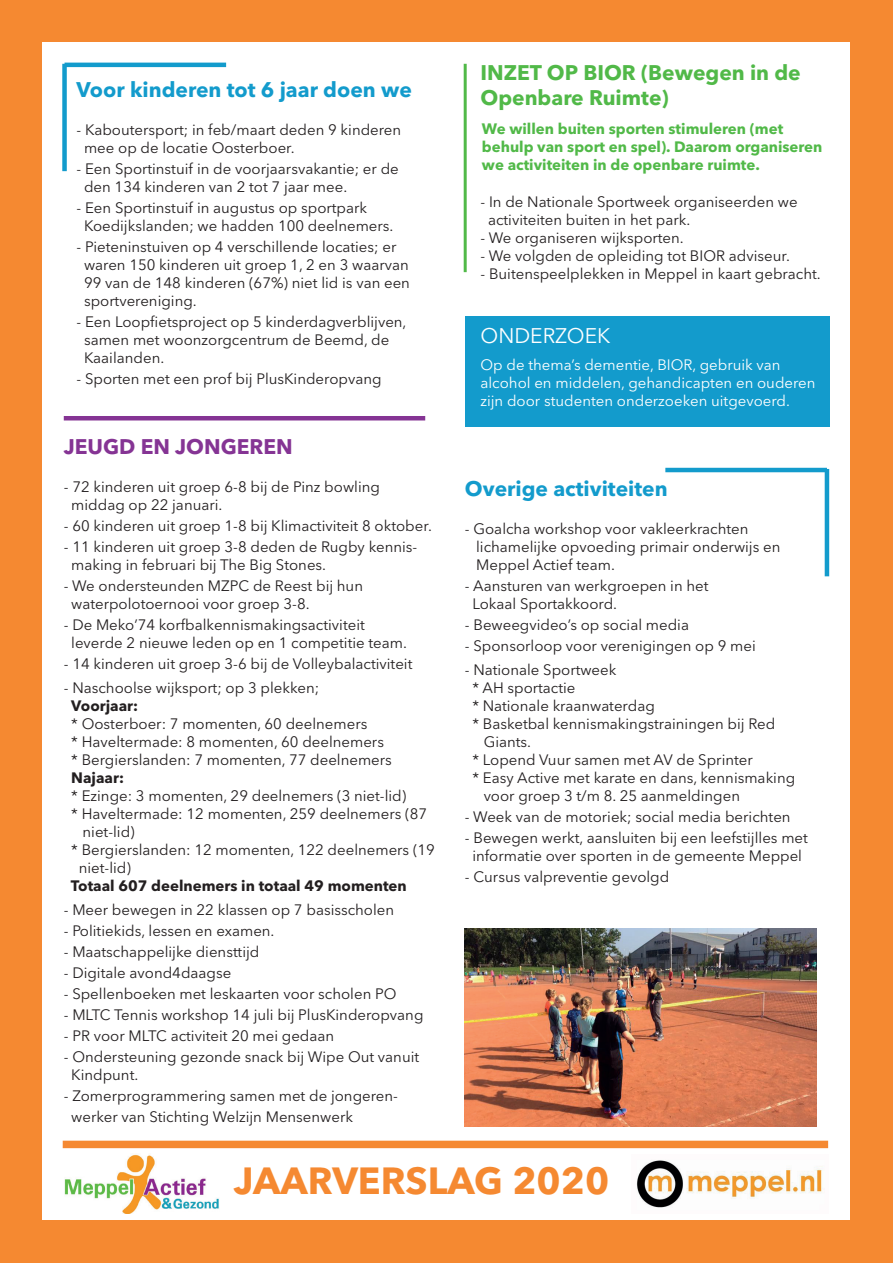
<style>
.page{position:relative;width:893px;height:1263px;background:#f58931}
.page>*{position:absolute;margin:0;border:0;box-sizing:border-box;transform-origin:0 0}
.t1{font:700 37.5px "Avenir Next LT Pro";color:#f58931}
.t2{font:700 21px "Avenir Next LT Pro";color:#139bcc}
.t3{font:700 21px/25.2px "Avenir Next LT Pro";color:#51b948}
.t4{font:700 21px "Avenir Next LT Pro";color:#853494}
.t5{font:21px "Avenir Next LT Pro";color:#fff}
.t6{font:15px/18px "Avenir Next LT Pro";color:#231f20}
.t7{font:15px/18px "Avenir Next LT Pro";color:#fff}
.t8{font:700 15px/18px "Avenir Next LT Pro";color:#51b948}
.t9{font:700 15px "Avenir Next LT Pro";color:#231f20}
</style>
<div class="page">
<div style="left:43px;top:42px;width:807px;height:1178px;background:#fff"></div>
<img style="left:64px;top:1154px;width:155px;height:59px">
<img style="left:636px;top:1160px;width:187px;height:48px">
<div style="left:63px;top:1141px;width:765px;height:7px;background:#f58932"></div>
<hr style="left:65px;top:63px;width:161px;height:4px;background:#139bcc">
<div style="left:62px;top:64px;width:5px;height:107px;background:#139bcc"></div>
<hr style="left:464px;top:64px;width:3px;height:208px;background:#51b948">
<hr style="left:64px;top:416px;width:361px;height:4px;background:#853494">
<div style="left:465px;top:316px;width:364px;height:110px;background:#139bcc"></div>
<hr style="left:665px;top:468px;width:162px;height:4px;background:#139bcc">
<hr style="left:825px;top:469px;width:4px;height:107px;background:#139bcc">
<img style="left:465px;top:928px;width:351px;height:199px">
<h2 class="t2" style="left:77px;top:76px;width:337px">Voor kinderen tot 6 jaar doen we</h2>
<p class="t6" style="left:84px;top:120px;width:319px;text-indent:-8px">- Kaboutersport; in feb/maart deden 9 kinderen mee op de locatie Oosterboer.</p>
<p class="t6" style="left:84px;top:159px;width:316px;text-indent:-8px">- Een Sportinstuif in de voorjaarsvakantie; er de den 134 kinderen van 2 tot 7 jaar mee.</p>
<p class="t6" style="left:84px;top:198px;width:311px;text-indent:-8px">- Een Sportinstuif in augustus op sportpark<br>Koedijkslanden; we hadden 100 deelnemers.</p>
<p class="t6" style="left:84px;top:237px;width:327px;text-indent:-8px">- Pieteninstuiven op 4 verschillende locaties; er waren 150 kinderen uit groep 1, 2 en 3 waarvan 99 van de 148 kinderen (67%) niet lid is van een sportvereniging.</p>
<p class="t6" style="left:84px;top:312px;width:324px;text-indent:-8px">- Een Loopfietsproject op 5 kinderdagverblijven, samen met woonzorgcentrum de Beemd, de<br>Kaailanden.</p>
<p class="t6" style="left:77px;top:369px;width:307px">- Sporten met een prof bij PlusKinderopvang</p>
<h2 class="t4" style="left:64px;top:434px;width:231px">JEUGD EN JONGEREN</h2>
<p class="t6" style="left:71px;top:478px;width:310px;text-indent:-8px">- 72 kinderen uit groep 6-8 bij de Pinz bowling middag op 22 januari.</p>
<p class="t6" style="left:64px;top:517px;width:370px">- 60 kinderen uit groep 1-8 bij Klimactiviteit 8 oktober.</p>
<p class="t6" style="left:71px;top:538px;width:348px;text-indent:-8px">- 11 kinderen uit groep 3-8 deden de Rugby kennis&shy;making in februari bij The Big Stones.</p>
<p class="t6" style="left:71px;top:577px;width:293px;text-indent:-8px">- We ondersteunden MZPC de Reest bij hun waterpolotoernooi voor groep 3-8.</p>
<p class="t6" style="left:71px;top:616px;width:337px;text-indent:-8px">- De Meko’74 korfbalkennismakingsactiviteit leverde 2 nieuwe leden op en 1 competitie team.</p>
<p class="t6" style="left:64px;top:655px;width:350px">- 14 kinderen uit groep 3-6 bij de Volleybalactiviteit</p>
<p class="t6" style="left:64px;top:679px;width:257px">- Naschoolse wijksport; op 3 plekken;</p>
<p class="t9" style="left:71px;top:697px;width:68px">Voorjaar:</p>
<p class="t6" style="left:71px;top:715px;width:322px">* Oosterboer: 7 momenten, 60 deelnemers<br>* Haveltermade: 8 momenten, 60 deelnemers * Bergierslanden: 7 momenten, 77 deelnemers</p>
<p class="t9" style="left:71px;top:769px;width:54px">Najaar:</p>
<p class="t6" style="left:71px;top:787px;width:337px">* Ezinge: 3 momenten, 29 deelnemers (3 niet-lid)</p>
<p class="t6" style="left:71px;top:805px;width:357px">* Haveltermade: 12 momenten, 259 deelnemers (87</p>
<p class="t6" style="left:83px;top:823px;width:54px">niet-lid)</p>
<p class="t6" style="left:71px;top:841px;width:365px">* Bergierslanden: 12 momenten, 122 deelnemers (19</p>
<p class="t6" style="left:79px;top:859px;width:54px">niet-lid)</p>
<p class="t9" style="left:71px;top:877px;width:337px">Totaal 607 deelnemers in totaal 49 momenten</p>
<p class="t6" style="left:64px;top:901px;width:332px">- Meer bewegen in 22 klassen op 7 basisscholen</p>
<p class="t6" style="left:64px;top:922px;width:212px">- Politiekids, lessen en examen.</p>
<p class="t6" style="left:64px;top:943px;width:197px">- Maatschappelijke diensttijd</p>
<p class="t6" style="left:64px;top:964px;width:169px">- Digitale avond4daagse</p>
<p class="t6" style="left:64px;top:985px;width:334px">- Spellenboeken met leskaarten voor scholen PO</p>
<p class="t6" style="left:64px;top:1006px;width:361px">- MLTC Tennis workshop 14 juli bij PlusKinderopvang</p>
<p class="t6" style="left:64px;top:1027px;width:272px">- PR voor MLTC activiteit 20 mei gedaan</p>
<p class="t6" style="left:71px;top:1048px;width:349px;text-indent:-8px">- Ondersteuning gezonde snack bij Wipe Out vanuit<br>Kindpunt.</p>
<p class="t6" style="left:71px;top:1085px;width:328px;line-height:21px;text-indent:-8px">- Zomerprogrammering samen met de jongeren&shy;werker van Stichting Welzijn Mensenwerk</p>
<h2 class="t3" style="left:480px;top:60px;width:322px">INZET OP BIOR (Bewegen in de<br>Openbare Ruimte)</h2>
<p class="t8" style="left:482px;top:120px;width:342px">We willen buiten sporten stimuleren (met behulp van sport en spel). Daarom organiseren we activiteiten in de openbare ruimte.</p>
<p class="t6" style="left:488px;top:193px;width:311px;text-indent:-8px">- In de Nationale Sportweek organiseerden we activiteiten buiten in het park.</p>
<p class="t6" style="left:480px;top:229px;width:205px">- We organiseren wijksporten.</p>
<p class="t6" style="left:480px;top:247px;width:311px">- We volgden de opleiding tot BIOR adviseur.</p>
<p class="t6" style="left:480px;top:265px;width:342px">- Buitenspeelplekken in Meppel in kaart gebracht.</p>
<h2 class="t5" style="left:480px;top:323px;width:131px">ONDERZOEK</h2>
<p class="t7" style="left:480px;top:355px;width:337px">Op de thema’s dementie, BIOR, gebruik van alcohol en middelen, gehandicapten en ouderen zijn door studenten onderzoeken uitgevoerd.</p>
<h2 class="t2" style="left:465px;top:476px;width:204px">Overige activiteiten</h2>
<p class="t6" style="left:476px;top:520px;width:306px;text-indent:-11px">- Goalcha workshop voor vakleerkrachten lichamelijke opvoeding primair onderwijs en<br>Meppel Actief team.</p>
<p class="t6" style="left:472px;top:577px;width:238px;text-indent:-8px">- Aansturen van werkgroepen in het<br>Lokaal Sportakkoord.</p>
<p class="t6" style="left:465px;top:616px;width:226px">- Beweegvideo’s op social media</p>
<p class="t6" style="left:465px;top:637px;width:292px">- Sponsorloop voor verenigingen op 9 mei</p>
<p class="t6" style="left:465px;top:661px;width:153px">- Nationale Sportweek</p>
<p class="t6" style="left:472px;top:679px;width:105px">* AH sportactie</p>
<p class="t6" style="left:472px;top:697px;width:184px">* Nationale kraanwaterdag</p>
<p class="t6" style="left:472px;top:715px;width:304px">* Basketbal kennismakingstrainingen bij Red</p>
<p class="t6" style="left:484px;top:733px;width:49px">Giants.</p>
<p class="t6" style="left:472px;top:751px;width:282px">* Lopend Vuur samen met AV de Sprinter</p>
<p class="t6" style="left:472px;top:769px;width:324px">* Easy Active met karate en dans, kennismaking</p>
<p class="t6" style="left:484px;top:787px;width:258px">voor groep 3 t/m 8. 25 aanmeldingen</p>
<p class="t6" style="left:465px;top:808px;width:327px">- Week van de motoriek; social media berichten</p>
<p class="t6" style="left:465px;top:829px;width:344px;text-align:center">- Bewegen werkt, aansluiten bij een leefstijlles met informatie over sporten in de gemeente Meppel</p>
<p class="t6" style="left:465px;top:868px;width:206px">- Cursus valpreventie gevolgd</p>
<h1 class="t1" style="left:234px;top:1157px;width:377px">JAARVERSLAG 2020</h1>
</div>
